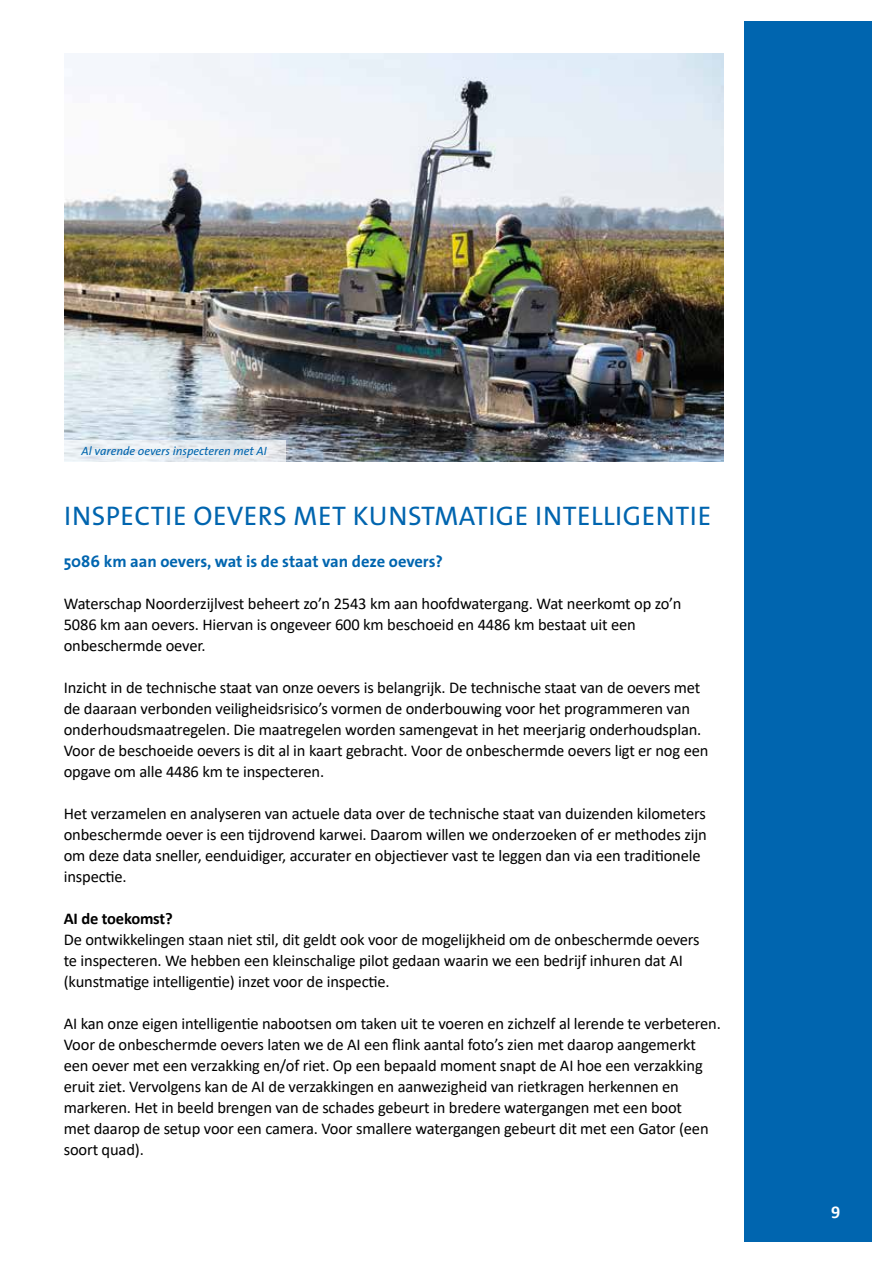
<style>
.page{position:relative;width:893px;height:1263px;background:#fff}
.page>*{position:absolute;margin:0;border:0;box-sizing:border-box;transform-origin:0 0}
.Kop_artikel{font:27px "The Sans Os F";letter-spacing:.02em;color:#0065af}
.t1{font:700 18px "Calibri";color:#fff}
.broodtekst{font:16.5px/21px "Calibri";letter-spacing:-.01em;color:#000}
.Inro_artikel{font:700 16.5px "The Sans Os F";color:#0065af}
.Alineakop{font:700 16.5px "Calibri";color:#000}
.t2{font:italic 12px "The Sans Os F";color:#0065af}
</style>
<div class="page">
<div style="left:744px;top:21px;width:128px;height:1221px;background:#0065af"></div>
<img style="left:64px;top:54px;width:659px;height:408px">
<svg style="left:64px;top:440px;width:221px;height:22px;fill:#e7ecf1"></svg>
<p class="t2" style="left:82px;top:444px;width:187px">Al varende oevers inspecteren met AI</p>
<h1 class="Kop_artikel" style="left:64px;top:499px;width:649px">INSPECTIE OEVERS MET KUNSTMATIGE INTELLIGENTIE</h1>
<p class="Inro_artikel" style="left:64px;top:551px;width:381px">5086 km aan oevers, wat is de staat van deze oevers?</p>
<p class="broodtekst" style="left:64px;top:593px;width:619px">Waterschap Noorderzijlvest beheert zo’n 2543 km aan hoofdwatergang. Wat neerkomt op zo’n<br>5086 km aan oevers. Hiervan is ongeveer 600 km beschoeid en 4486 km bestaat uit een onbeschermde oever.</p>
<p class="broodtekst" style="left:64px;top:677px;width:646px">Inzicht in de technische staat van onze oevers is belangrijk. De technische staat van de oevers met de daaraan verbonden veiligheidsrisico’s vormen de onderbouwing voor het programmeren van onderhoudsmaatregelen. Die maatregelen worden samengevat in het meerjarig onderhoudsplan.<br>Voor de beschoeide oevers is dit al in kaart gebracht. Voor de onbeschermde oevers ligt er nog een opgave om alle 4486 km te inspecteren.</p>
<p class="broodtekst" style="left:64px;top:803px;width:644px">Het verzamelen en analyseren van actuele data over de technische staat van duizenden kilometers onbeschermde oever is een tijdrovend karwei. Daarom willen we onderzoeken of er methodes zijn om deze data sneller, eenduidiger, accurater en objectiever vast te leggen dan via een traditionele inspectie.</p>
<h2 class="Alineakop" style="left:64px;top:907px;width:110px">AI de toekomst?</h2>
<p class="broodtekst" style="left:64px;top:929px;width:637px">De ontwikkelingen staan niet stil, dit geldt ook voor de mogelijkheid om de onbeschermde oevers te inspecteren. We hebben een kleinschalige pilot gedaan waarin we een bedrijf inhuren dat AI (kunstmatige intelligentie) inzet voor de inspectie.</p>
<p class="broodtekst" style="left:64px;top:1013px;width:659px">AI kan onze eigen intelligentie nabootsen om taken uit te voeren en zichzelf al lerende te verbeteren.<br>Voor de onbeschermde oevers laten we de AI een flink aantal foto’s zien met daarop aangemerkt een oever met een verzakking en/of riet. Op een bepaald moment snapt de AI hoe een verzakking eruit ziet. Vervolgens kan de AI de verzakkingen en aanwezigheid van rietkragen herkennen en markeren. Het in beeld brengen van de schades gebeurt in bredere watergangen met een boot<br>met daarop de setup voor een camera. Voor smallere watergangen gebeurt dit met een Gator (een soort quad).</p>
<p class="t1" style="left:831px;top:1199px;width:11px">9</p>
</div>
